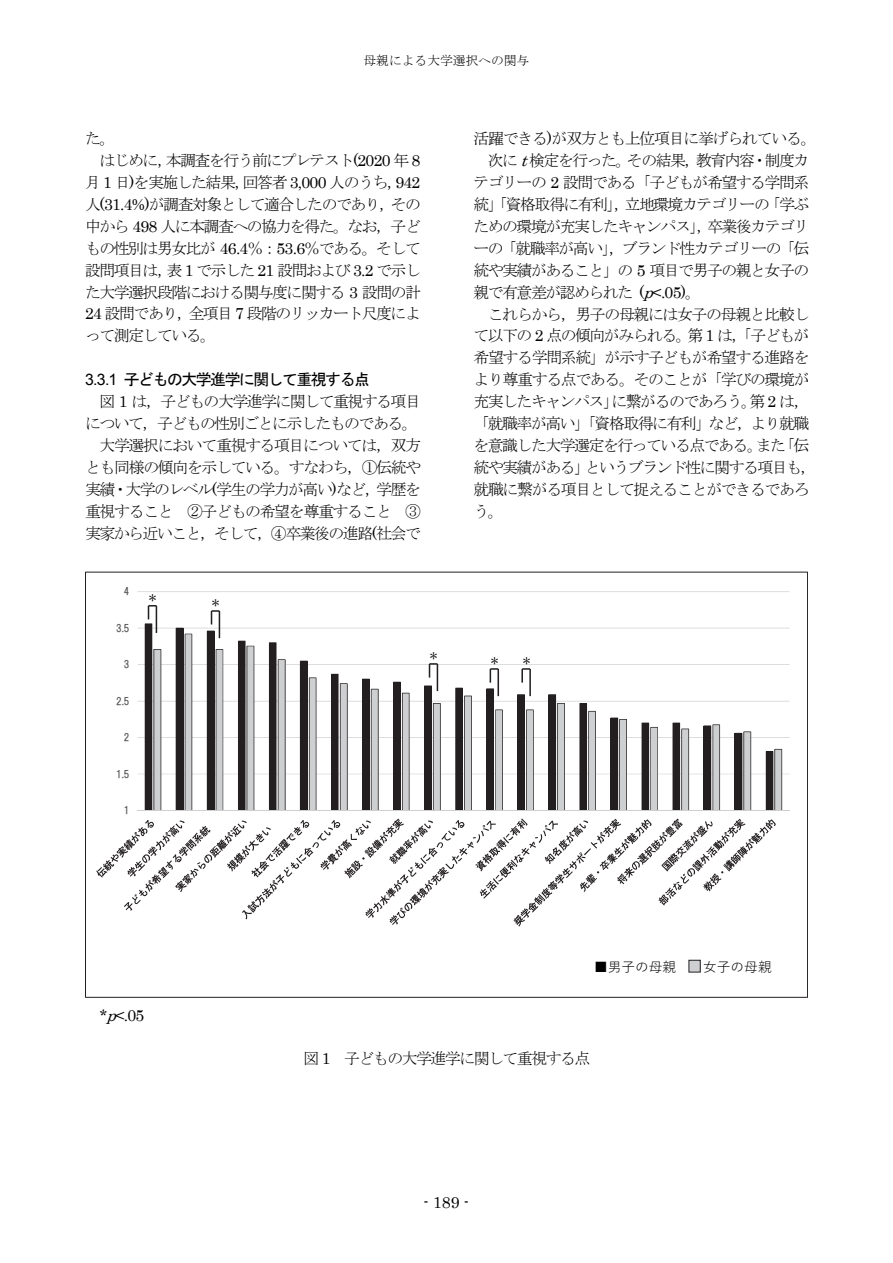
<style>
.page{position:relative;width:893px;height:1263px;background:#fff}
.page>*{position:absolute;margin:0;border:0;box-sizing:border-box;transform-origin:0 0}
.t1{font:15.9px "MS Mincho";letter-spacing:-.09em;color:#000}
.t2{font:15.9px "MS Gothic";letter-spacing:-.09em;color:#000}
.t3{font:15.9px "Century";color:#000}
.t4{font:13.65px "Yu Gothic";color:#000}
.t5{font:12.75px "MS Mincho";color:#000}
.t6{font:10.35px "HGS Gothic E";color:#595959}
.s1{font-family:"Century"}
.s2{font-family:"Arial"}
.s3{font-family:"Century";font-style:italic}
.s4{font-style:italic}
</style>
<div class="page">
<hr style="left:138px;top:774px;width:651px;height:1px;background:#cecfd1">
<hr style="left:138px;top:737px;width:651px;height:1px;background:#cecfd1">
<hr style="left:138px;top:701px;width:651px;height:1px;background:#cecfd1">
<hr style="left:138px;top:664px;width:651px;height:1px;background:#cecfd1">
<hr style="left:138px;top:628px;width:651px;height:1px;background:#cecfd1">
<hr style="left:138px;top:591px;width:651px;height:1px;background:#cecfd1">
<svg style="left:176px;top:628px;width:16px;height:182px;background:#6e6c6e"></svg>
<svg style="left:238px;top:641px;width:16px;height:169px;background:#737273"></svg>
<svg style="left:269px;top:642px;width:16px;height:168px;background:#7a7879"></svg>
<svg style="left:300px;top:661px;width:16px;height:149px;background:#737173"></svg>
<svg style="left:331px;top:674px;width:17px;height:136px;background:#797778"></svg>
<svg style="left:362px;top:679px;width:17px;height:131px;background:#737173"></svg>
<svg style="left:393px;top:682px;width:17px;height:128px;background:#757374"></svg>
<svg style="left:455px;top:688px;width:17px;height:122px;background:#777576"></svg>
<svg style="left:517px;top:694px;width:17px;height:116px;background:#767576"></svg>
<svg style="left:548px;top:694px;width:17px;height:116px;background:#737172"></svg>
<svg style="left:579px;top:703px;width:17px;height:107px;background:#7a7879"></svg>
<svg style="left:610px;top:717px;width:17px;height:93px;background:#706e6f"></svg>
<svg style="left:642px;top:723px;width:16px;height:87px"></svg>
<svg style="left:672px;top:723px;width:17px;height:87px"></svg>
<svg style="left:703px;top:724px;width:17px;height:86px"></svg>
<svg style="left:735px;top:731px;width:16px;height:79px"></svg>
<svg style="left:766px;top:749px;width:16px;height:61px"></svg>
<hr style="left:138px;top:810px;width:651px;height:1px;background:#cecfd1">
<svg style="left:96px;top:818px;width:680px;height:108px"></svg>
<svg style="left:145px;top:605px;width:16px;height:205px;background:#817f80"></svg>
<svg style="left:207px;top:610px;width:16px;height:200px;background:#7b797b"></svg>
<svg style="left:424px;top:663px;width:17px;height:147px"></svg>
<svg style="left:486px;top:668px;width:17px;height:142px"></svg>
<hr style="left:529px;top:669px;width:2px;height:27px;background:#231f20">
<svg style="left:521px;top:668px;width:9px;height:15px"></svg>
<div style="left:689px;top:960px;width:11px;height:12px;background:#cecfd1"></div>
<div style="left:688px;top:960px;width:13px;height:12px;border:1px solid #231f20"></div>
<p class="t5" style="left:363px;top:54px;width:167px">母親による大学選択への関与</p>
<p class="t1" style="left:85px;top:131px;width:32px">た。</p>
<p class="t1" style="left:99px;top:152px;width:322px">はじめに，本調査を行う前にプレテスト<span class="s1">(2020</span> 年 <span class="s1">8</span></p>
<p class="t1" style="left:85px;top:174px;width:337px">月 <span class="s1">1</span> 日<span class="s1">)</span>を実施した結果，回答者 <span class="s1">3,000</span> 人のうち，<span class="s1">942</span></p>
<p class="t1" style="left:85px;top:196px;width:338px">人<span class="s1">(31.4%)</span>が調査対象として適合したのであり，その</p>
<p class="t1" style="left:85px;top:218px;width:337px">中から <span class="s1">498</span> 人に本調査への協力を得た。なお，子ど</p>
<p class="t1" style="left:85px;top:240px;width:337px">もの性別は男女比が <span class="s1">46.4</span>％：<span class="s1">53.6</span>％である。そして</p>
<p class="t1" style="left:85px;top:262px;width:337px">設問項目は，表 <span class="s1">1</span> で示した <span class="s1">21</span> 設問および <span class="s1">3.2</span> で示し</p>
<p class="t1" style="left:85px;top:284px;width:338px">た大学選択段階における関与度に関する <span class="s1">3</span> 設問の計</p>
<p class="t1" style="left:85px;top:306px;width:337px"><span class="s1">24</span> 設問であり，全項目 <span class="s1">7</span> 段階のリッカート尺度によ</p>
<p class="t1" style="left:85px;top:328px;width:133px">って測定している。</p>
<p class="t2" style="left:85px;top:371px;width:286px"><span class="s2">3.3.1</span> 子どもの大学進学に関して重視する点</p>
<p class="t1" style="left:99px;top:393px;width:323px">図 <span class="s1">1</span> は，子どもの大学進学に関して重視する項目</p>
<p class="t1" style="left:85px;top:415px;width:334px">について，子どもの性別ごとに示したものである。</p>
<p class="t1" style="left:99px;top:437px;width:323px">大学選択において重視する項目については，双方</p>
<p class="t1" style="left:85px;top:459px;width:338px">とも同様の傾向を示している。すなわち，①伝統や</p>
<p class="t1" style="left:85px;top:481px;width:337px">実績・大学のレベル<span class="s1">(</span>学生の学力が高い<span class="s1">)</span>など，学歴を</p>
<p class="t1" style="left:85px;top:503px;width:338px">重視すること ②子どもの希望を尊重すること ③</p>
<p class="t1" style="left:85px;top:525px;width:337px">実家から近いこと，そして，④卒業後の進路<span class="s1">(</span>社会で</p>
<p class="t6" style="left:124px;top:586px;width:7px">4</p>
<p class="t6" style="left:116px;top:623px;width:15px">3.5</p>
<p class="t6" style="left:124px;top:659px;width:7px">3</p>
<p class="t6" style="left:116px;top:696px;width:15px">2.5</p>
<p class="t6" style="left:124px;top:732px;width:7px">2</p>
<p class="t6" style="left:116px;top:769px;width:15px">1.5</p>
<p class="t6" style="left:124px;top:805px;width:7px">1</p>
<p class="t4" style="left:146px;top:586px;width:15px">＊</p>
<p class="t4" style="left:209px;top:591px;width:15px">＊</p>
<p class="t4" style="left:427px;top:644px;width:15px">＊</p>
<p class="t1" style="left:473px;top:131px;width:345px">活躍できる<span class="s1">)</span>が双方とも上位項目に挙げられている。</p>
<p class="t1" style="left:488px;top:152px;width:323px">次に <span class="s3">t</span>検定を行った。その結果，教育内容・制度カ</p>
<p class="t1" style="left:473px;top:174px;width:337px">テゴリーの <span class="s1">2</span> 設問である「子どもが希望する学問系</p>
<p class="t1" style="left:473px;top:196px;width:338px">統」「資格取得に有利」，立地環境カテゴリーの「学ぶ</p>
<p class="t1" style="left:473px;top:218px;width:338px">ための環境が充実したキャンパス」，卒業後カテゴリ</p>
<p class="t1" style="left:473px;top:240px;width:337px">ーの「就職率が高い」，ブランド性カテゴリーの「伝</p>
<p class="t1" style="left:473px;top:262px;width:337px">統や実績があること」の <span class="s1">5</span> 項目で男子の親と女子の</p>
<p class="t1" style="left:473px;top:284px;width:229px">親で有意差が認められた <span class="s1">(</span><span class="s3">p</span><span class="s1">&lt;.05)</span>。</p>
<p class="t1" style="left:488px;top:306px;width:323px">これらから，男子の母親には女子の母親と比較し</p>
<p class="t1" style="left:473px;top:328px;width:337px">て以下の <span class="s1">2</span> 点の傾向がみられる。第 <span class="s1">1</span> は，「子どもが</p>
<p class="t1" style="left:473px;top:350px;width:338px">希望する学問系統」が示す子どもが希望する進路を</p>
<p class="t1" style="left:473px;top:372px;width:338px">より尊重する点である。そのことが「学びの環境が</p>
<p class="t1" style="left:473px;top:393px;width:338px">充実したキャンパス」に繋がるのであろう。第 <span class="s1">2</span> は，</p>
<p class="t1" style="left:473px;top:415px;width:338px">「就職率が高い」「資格取得に有利」など，より就職</p>
<p class="t1" style="left:473px;top:437px;width:337px">を意識した大学選定を行っている点である。また「伝</p>
<p class="t1" style="left:473px;top:459px;width:345px">統や実績がある」というブランド性に関する項目も，</p>
<p class="t1" style="left:473px;top:481px;width:338px">就職に繋がる項目として捉えることができるであろ</p>
<p class="t1" style="left:473px;top:503px;width:32px">う。</p>
<p class="t4" style="left:488px;top:649px;width:15px">＊</p>
<p class="t4" style="left:520px;top:649px;width:15px">＊</p>
<p class="t3" style="left:99px;top:1002px;width:46px">*<span class="s4">p</span>&lt;.05</p>
<p class="t4" style="left:594px;top:954px;width:84px">■男⼦の⺟親</p>
<p class="t4" style="left:703px;top:954px;width:70px">⼥⼦の⺟親</p>
<p class="t1" style="left:303px;top:1050px;width:288px">図 <span class="s1">1</span> 子どもの大学進学に関して重視する点</p>
<p class="t3" style="left:424px;top:1189px;width:47px">- 189 -</p>
</div>
